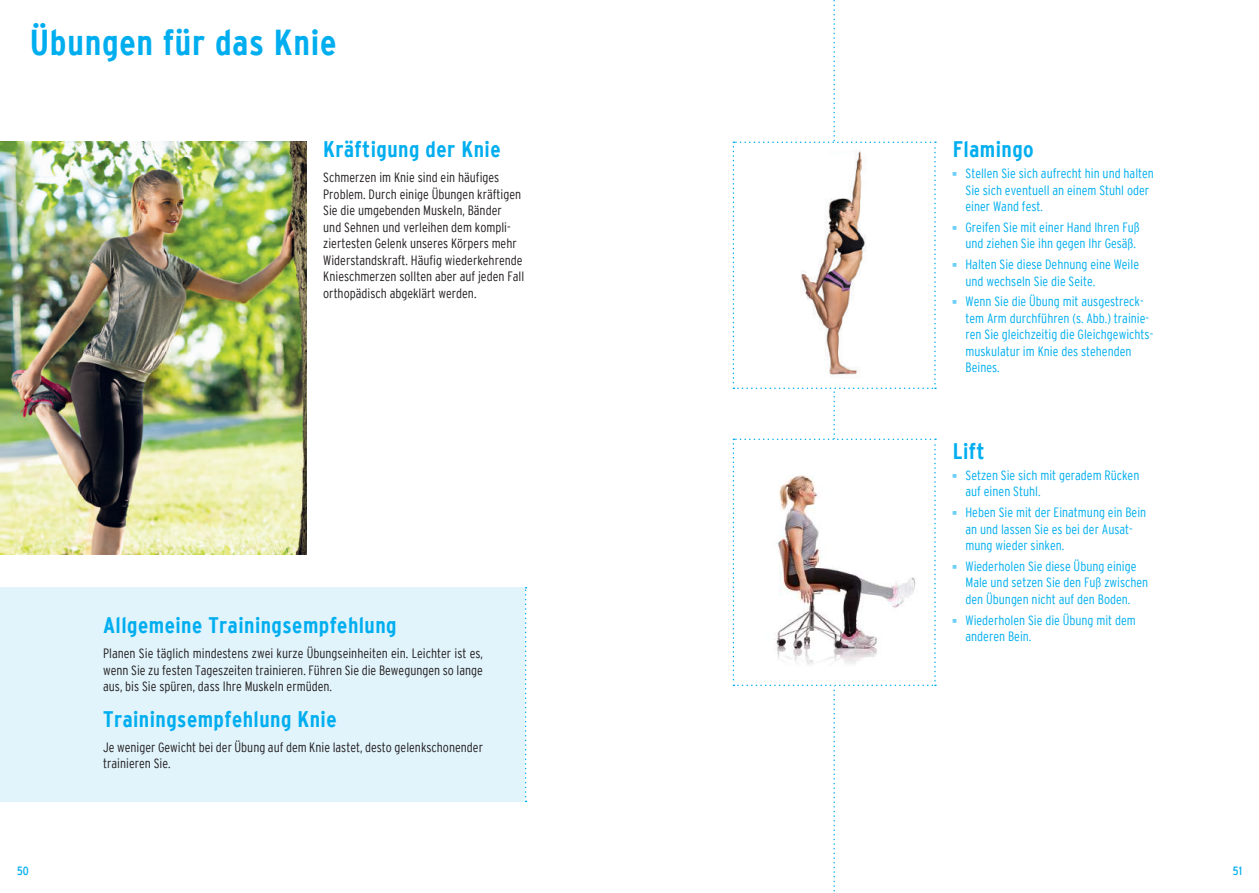
<style>
.page{position:relative;width:1259px;height:893px;background:#fff}
.page>*{position:absolute;margin:0;border:0;box-sizing:border-box;transform-origin:0 0}
.t1{font:700 condensed 36px "Interstate";letter-spacing:.02em;color:#00aeef}
.t2{font:700 condensed 22.5px "Interstate";letter-spacing:.02em;color:#00aeef}
.t3{font:300 condensed 13.5px/16.5px "Interstate";color:#00aeef}
.t4{font:300 condensed 13.5px/16.5px "Interstate";color:#231f20}
.t5{font:12px "Inter Reg Con";color:#00aeef}
</style>
<div class="page">
<img style="left:0;top:142px;width:306px;height:412px">
<svg style="left:732px;top:0;width:204px;height:892px"></svg>
<div style="left:0;top:587px;width:525px;height:215px;background:#e1f4fc"></div>
<svg style="left:525px;top:587px;width:1px;height:215px"></svg>
<h1 class="t1" style="left:30px;top:22px;width:308px">Übungen für das Knie</h1>
<h2 class="t2" style="left:323px;top:137px;width:179px">Kräftigung der Knie</h2>
<p class="t4" style="left:323px;top:169px;width:202px">Schmerzen im Knie sind ein häufiges Problem. Durch einige Übungen kräftigen Sie die umgebenden Muskeln, Bänder<br>und Sehnen und verleihen dem kompli&shy;ziertesten Gelenk unseres Körpers mehr Widerstandskraft. Häufig wiederkehrende Knieschmerzen sollten aber auf jeden Fall orthopädisch abgeklärt werden.</p>
<h2 class="t2" style="left:103px;top:613px;width:295px">Allgemeine Trainingsempfehlung</h2>
<p class="t4" style="left:103px;top:645px;width:381px;text-align:justify">Planen Sie täglich mindestens zwei kurze Übungseinheiten ein. Leichter ist es, wenn Sie zu festen Tageszeiten trainieren. Führen Sie die Bewegungen so lange aus, bis Sie spüren, dass Ihre Muskeln ermüden.</p>
<h2 class="t2" style="left:103px;top:706px;width:235px">Trainingsempfehlung Knie</h2>
<p class="t4" style="left:103px;top:738px;width:381px">Je weniger Gewicht bei der Übung auf dem Knie lastet, desto gelenkschonender trainieren Sie.</p>
<h2 class="t2" style="left:952px;top:137px;width:82px">Flamingo</h2>
<p class="t3" style="left:965px;top:165px;width:190px">Stellen Sie sich aufrecht hin und halten<br>Sie sich eventuell an einem Stuhl oder einer Wand fest.</p>
<p class="t3" style="left:965px;top:219px;width:176px">Greifen Sie mit einer Hand Ihren Fuß und ziehen Sie ihn gegen Ihr Gesäß.</p>
<p class="t3" style="left:965px;top:256px;width:175px">Halten Sie diese Dehnung eine Weile und wechseln Sie die Seite.</p>
<p class="t3" style="left:965px;top:293px;width:189px">Wenn Sie die Übung mit ausgestreck&shy;tem Arm durchführen (s. Abb.) trainie&shy;ren Sie gleichzeitig die Gleichgewichts&shy;muskulatur im Knie des stehenden<br>Beines.</p>
<h2 class="t2" style="left:952px;top:439px;width:33px">Lift</h2>
<p class="t3" style="left:965px;top:467px;width:175px">Setzen Sie sich mit geradem Rücken auf einen Stuhl.</p>
<p class="t3" style="left:965px;top:504px;width:182px">Heben Sie mit der Einatmung ein Bein an und lassen Sie es bei der Ausat&shy;mung wieder sinken.</p>
<p class="t3" style="left:965px;top:558px;width:184px">Wiederholen Sie diese Übung einige<br>Male und setzen Sie den Fuß zwischen den Übungen nicht auf den Boden.</p>
<p class="t3" style="left:965px;top:611px;width:172px">Wiederholen Sie die Übung mit dem anderen Bein.</p>
<p class="t5" style="left:17px;top:864px;width:13px">50</p>
<p class="t5" style="left:1232px;top:864px;width:11px">51</p>
</div>
